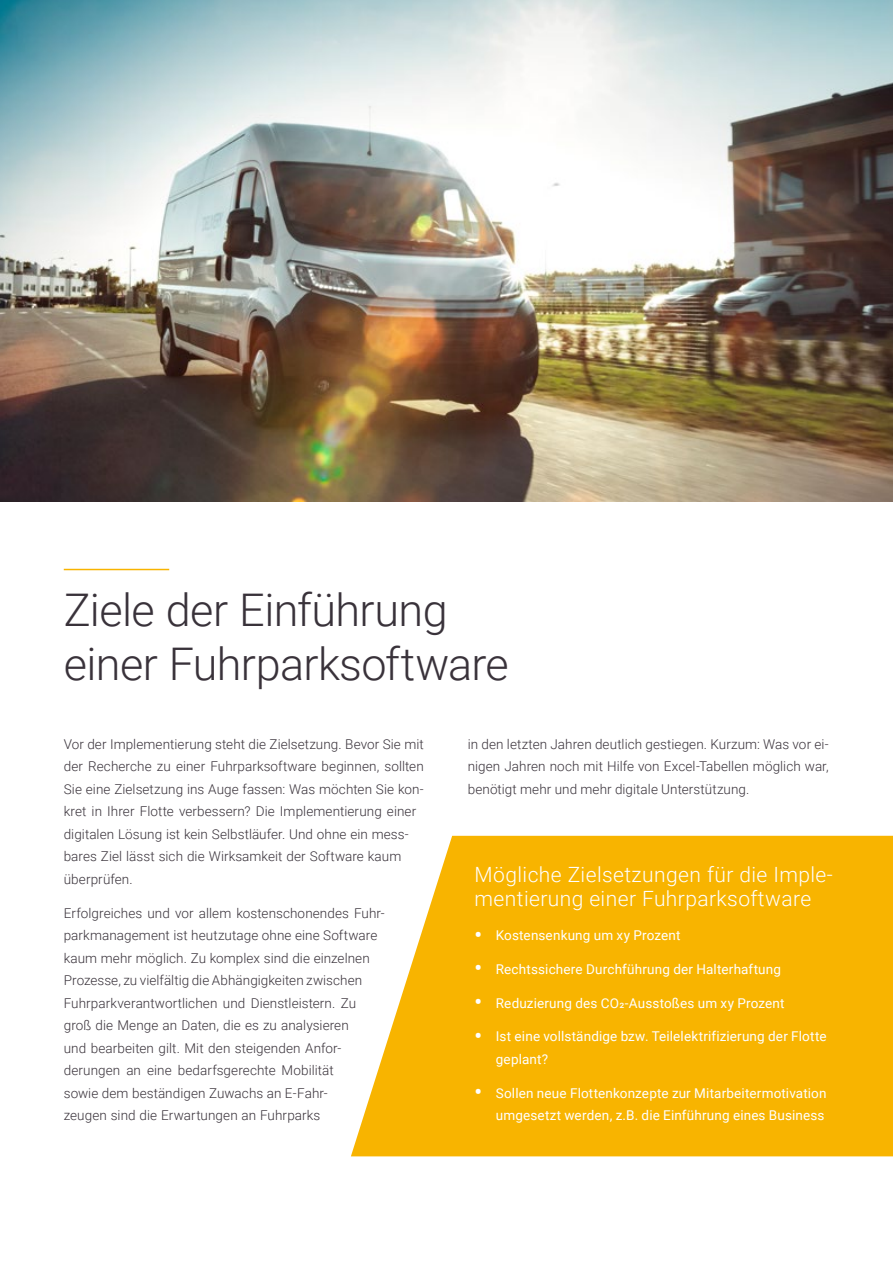
<style>
.page{position:relative;width:893px;height:1263px;background:#fff}
.page>*{position:absolute;margin:0;border:0;box-sizing:border-box;transform-origin:0 0}
.t1{font:300 45px/54px "Roboto";letter-spacing:-.015em;color:#39323a}
.t2{font:300 21px/24px "Roboto";letter-spacing:.02em;color:#fff}
.t3{font:300 13.5px/22.5px "Roboto";letter-spacing:.005em;color:#39323a}
.t4{font:13.5px/22.5px "Roboto";letter-spacing:.01em;color:#fff}
.s1{font-weight:700;font-size:21px}
</style>
<div class="page">
<img style="left:0;top:0;width:893px;height:501px">
<hr style="left:64px;top:569px;width:105px;height:1px;background:#f8b400">
<svg style="left:351px;top:836px;width:542px;height:320px;background:#f8ba17"></svg>
<h1 class="t1" style="left:64px;top:581px;width:447px">Ziele der Einführung einer Fuhrparksoftware</h1>
<p class="t3" style="left:64px;top:732px;width:362px">Vor der Implementierung steht die Zielsetzung. Bevor Sie mit der Recherche zu einer Fuhrparksoftware beginnen, sollten Sie eine Zielsetzung ins Auge fassen: Was möchten Sie kon&shy;kret in Ihrer Flotte verbessern? Die Implementierung einer digitalen Lösung ist kein Selbstläufer. Und ohne ein mess&shy;bares Ziel lässt sich die Wirksamkeit der Software kaum überprüfen.</p>
<p class="t3" style="left:64px;top:901px;width:323px">Erfolgreiches und vor allem kostenschonendes Fuhr&shy;parkmanagement ist heutzutage ohne eine Software kaum mehr möglich. Zu komplex sind die einzelnen Prozesse, zu vielfältig die Abhängigkeiten zwischen Fuhrparkverantwortlichen und Dienstleistern. Zu groß die Menge an Daten, die es zu analysieren<br>und bearbeiten gilt. Mit den steigenden Anfor&shy;derungen an eine bedarfsgerechte Mobilität<br>sowie dem beständigen Zuwachs an E-Fahr-<br>zeugen sind die Erwartungen an Fuhrparks</p>
<p class="t3" style="left:468px;top:732px;width:363px;text-align:justify">in den letzten Jahren deutlich gestiegen. Kurzum: Was vor ei&shy;nigen Jahren noch mit Hilfe von Excel-Tabellen möglich war, benötigt mehr und mehr digitale Unterstützung.</p>
<h2 class="t2" style="left:475px;top:862px;width:360px">Mögliche Zielsetzungen für die Imple&shy;mentierung einer Fuhrparksoftware</h2>
<p class="t4" style="left:475px;top:923px;width:208px"><span class="s1">•</span> Kostensenkung um xy Prozent</p>
<p class="t4" style="left:475px;top:957px;width:308px"><span class="s1">•</span> Rechtssichere Durchführung der Halterhaftung</p>
<p class="t4" style="left:475px;top:991px;width:311px"><span class="s1">•</span> Reduzierung des CO2-Ausstoßes um xy Prozent</p>
<p class="t4" style="left:496px;top:1025px;width:332px;text-indent:-21px"><span class="s1">•</span> Ist eine vollständige bzw. Teilelektrifizierung der Flotte geplant?</p>
<p class="t4" style="left:475px;top:1081px;width:353px;text-align:right"><span class="s1">•</span> Sollen neue Flottenkonzepte zur Mitarbeitermotivation umgesetzt werden, z.B. die Einführung eines Business</p>
</div>
